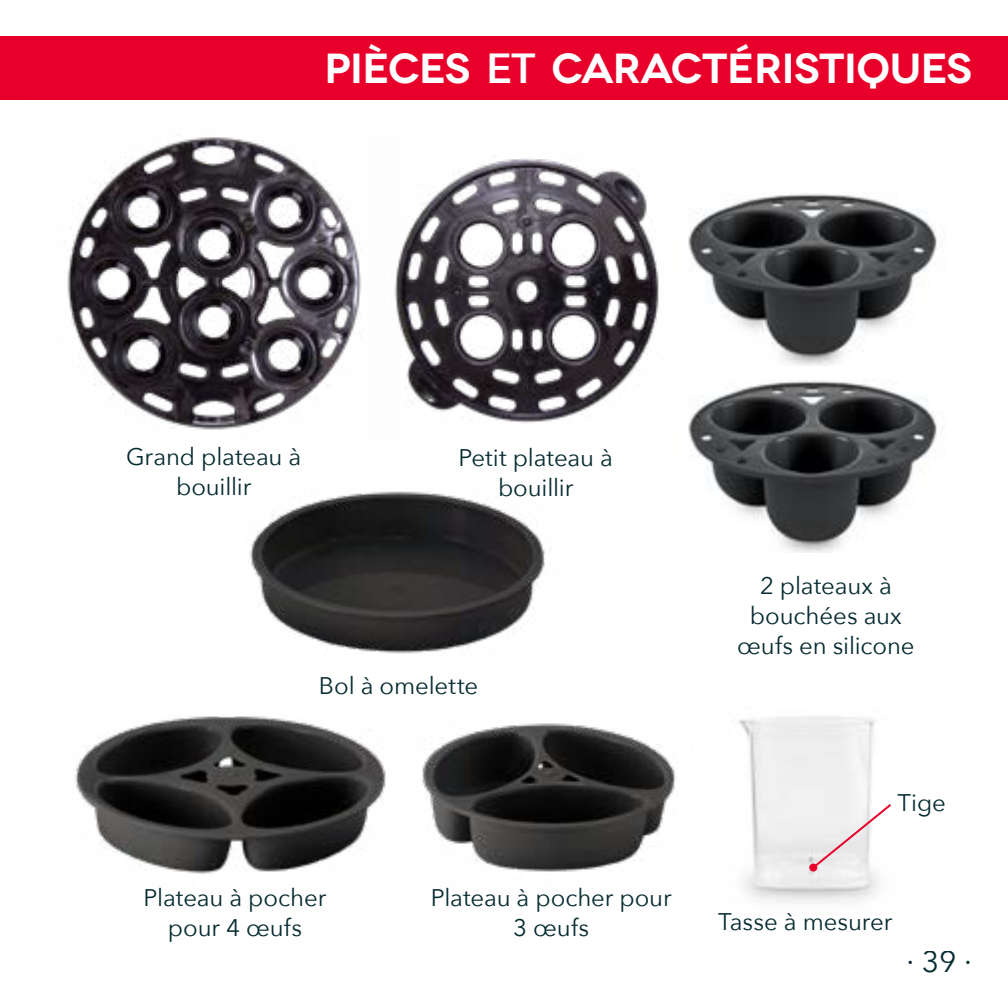
<style>
.page{position:relative;width:1008px;height:1008px;background:#fff}
.page>*{position:absolute;margin:0;border:0;box-sizing:border-box;transform-origin:0 0}
.Page_Title{font:600 42px "Novecentowide";letter-spacing:-.01em;color:#fff}
.t1{font:30px "Avenir Next";color:#052a30}
.Body_Text_-_Centered{font:24px/30px "Avenir Next";letter-spacing:-.005em;color:#052a30;text-align:center}
.Body_Text{font:24px "Avenir Next";color:#052a30}
.s1{font-family:"Avenir Next"}
</style>
<div class="page">
<div style="left:0;top:36px;width:1008px;height:63px;background:#e8002a"></div>
<img style="left:738px;top:716px;width:141px;height:187px">
<img style="left:688px;top:193px;width:253px;height:359px">
<img style="left:74px;top:716px;width:312px;height:158px">
<img style="left:422px;top:723px;width:254px;height:149px">
<img style="left:249px;top:491px;width:296px;height:163px">
<img style="left:399px;top:158px;width:260px;height:265px">
<img style="left:67px;top:137px;width:332px;height:293px">
<svg style="left:811px;top:802px;width:80px;height:68px"></svg>
<div style="left:809px;top:864px;width:8px;height:8px;background:#e8002a;border-radius:50%"></div>
<p class="Page_Title" style="left:325px;top:43px;width:649px">PIÈCES <span class="s1">ET</span> CARACTÉRISTIQUES</p>
<p class="Body_Text_-_Centered" style="left:126px;top:440px;width:177px">Grand plateau à bouillir</p>
<p class="Body_Text_-_Centered" style="left:458px;top:442px;width:156px">Petit plateau à bouillir</p>
<p class="Body_Text_-_Centered" style="left:319px;top:670px;width:161px">Bol à omelette</p>
<p class="Body_Text_-_Centered" style="left:144px;top:881px;width:184px">Plateau à pocher pour 4 œufs</p>
<p class="Body_Text_-_Centered" style="left:431px;top:881px;width:242px">Plateau à pocher pour<br>3 œufs</p>
<p class="Body_Text_-_Centered" style="left:737px;top:570px;width:179px">2 plateaux à bouchées aux œufs en silicone</p>
<p class="Body_Text" style="left:897px;top:783px;width:50px">Tige</p>
<p class="Body_Text_-_Centered" style="left:718px;top:905px;width:176px">Tasse à mesurer</p>
<p class="t1" style="left:907px;top:936px;width:67px">∙ 39 ∙</p>
</div>
